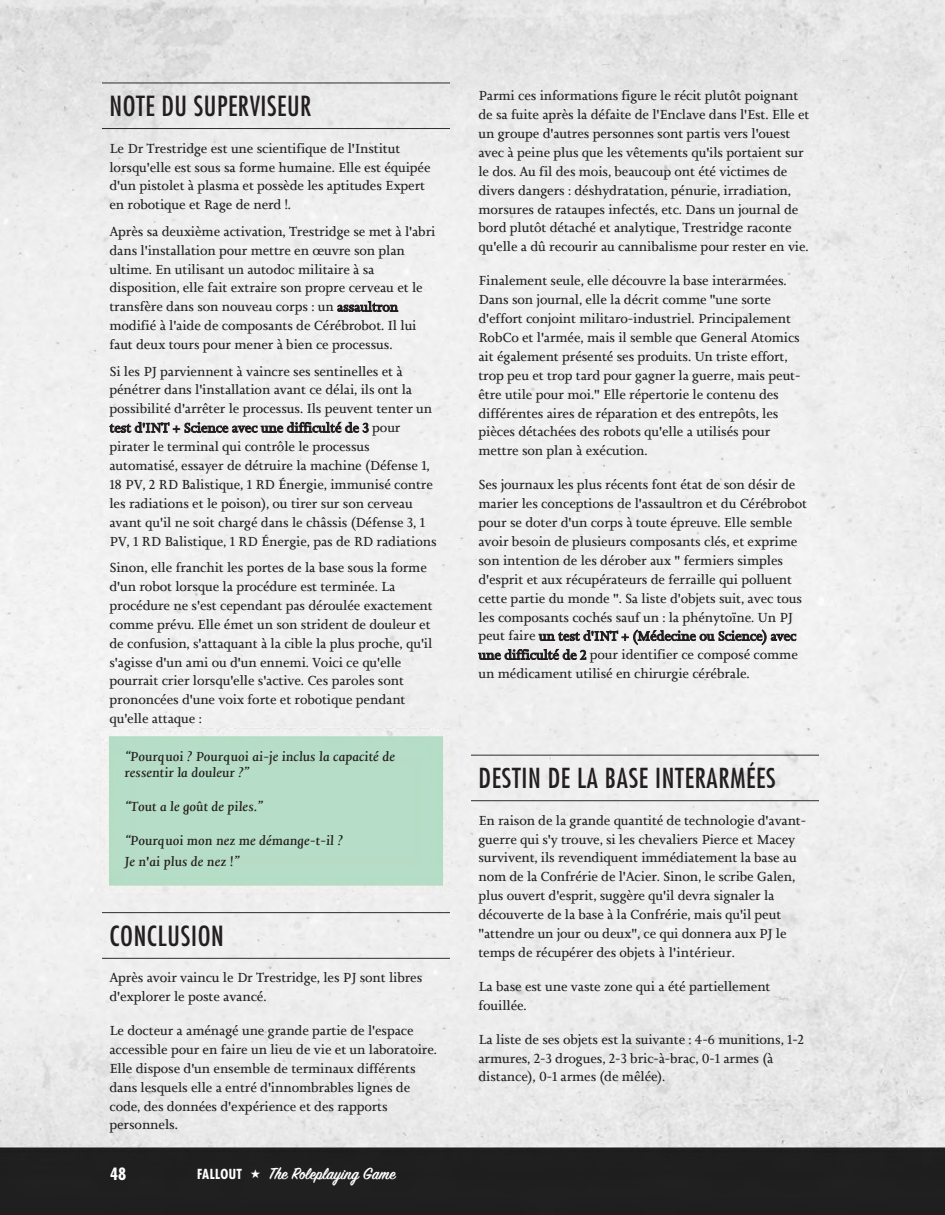
<style>
.page{position:relative;width:945px;height:1215px;background:#fff}
.page>*{position:absolute;margin:0;border:0;box-sizing:border-box;transform-origin:0 0}
.t1{font:500 condensed 27px "Futura";letter-spacing:.025em;color:#231f20}
.t2{font:condensed 27px "Futura";letter-spacing:.02em;color:#231f20}
.t3{font:600 18.15px "Sign Painter House Script";color:#fff}
.t4{font:700 condensed 16.5px "Futura Std";color:#fff}
.t5{font:13.5px/18.9px "Joanna Nova";letter-spacing:-.01em;color:#231f20}
.t6{font:italic 13.5px/16.2px "Joanna Nova";color:#231f20;scale:1.1 1}
.t7{font:700 condensed 13.5px "Futura Std";letter-spacing:.025em;color:#fff}
</style>
<div class="page">
<img style="left:0;top:0;width:945px;height:1215px">
<img style="left:103px;top:729px;width:346px;height:162px">
<svg style="left:251px;top:1169px;width:9px;height:9px"></svg>
<h1 class="t2" style="left:110px;top:89px;width:203px">NOTE DU SUPERVISEUR</h1>
<p class="t5" style="left:110px;top:139px;width:323px">Le Dr Trestridge est une scientifique de l'Institut lorsqu'elle est sous sa forme humaine. Elle est équipée d'un pistolet à plasma et possède les aptitudes Expert en robotique et Rage de nerd !.</p>
<p class="t5" style="left:110px;top:222px;width:327px">Après sa deuxième activation, Trestridge se met à l'abri dans l'installation pour mettre en œuvre son plan ultime. En utilisant un autodoc militaire à sa disposition, elle fait extraire son propre cerveau et le transfère dans son nouveau corps : un assaultron modifié à l'aide de composants de Cérébrobot. Il lui faut deux tours pour mener à bien ce processus.</p>
<p class="t5" style="left:110px;top:362px;width:329px">Si les PJ parviennent à vaincre ses sentinelles et à pénétrer dans l'installation avant ce délai, ils ont la possibilité d'arrêter le processus. Ils peuvent tenter un test d'INT + Science avec une difficulté de 3 pour pirater le terminal qui contrôle le processus automatisé, essayer de détruire la machine (Défense 1, 18 PV, 2 RD Balistique, 1 RD Énergie, immunisé contre les radiations et le poison), ou tirer sur son cerveau avant qu'il ne soit chargé dans le châssis (Défense 3, 1<br>PV, 1 RD Balistique, 1 RD Énergie, pas de RD radiations</p>
<p class="t5" style="left:110px;top:558px;width:325px">Sinon, elle franchit les portes de la base sous la forme d'un robot lorsque la procédure est terminée. La procédure ne s'est cependant pas déroulée exactement comme prévu. Elle émet un son strident de douleur et de confusion, s'attaquant à la cible la plus proche, qu'il s'agisse d'un ami ou d'un ennemi. Voici ce qu'elle pourrait crier lorsqu'elle s'active. Ces paroles sont prononcées d'une voix forte et robotique pendant qu'elle attaque :</p>
<p class="t6" style="left:124px;top:748px;width:247px">“Pourquoi ? Pourquoi ai-je inclus la capacité de ressentir la douleur ?”</p>
<p class="t6" style="left:124px;top:798px;width:128px">“Tout a le goût de piles.”</p>
<p class="t6" style="left:125px;top:829px;width:200px;line-height:21px">“Pourquoi mon nez me démange-t-il ?<br>Je n'ai plus de nez !”</p>
<h1 class="t1" style="left:110px;top:918px;width:116px">CONCLUSION</h1>
<p class="t5" style="left:110px;top:968px;width:314px">Après avoir vaincu le Dr Trestridge, les PJ sont libres d'explorer le poste avancé.</p>
<p class="t5" style="left:110px;top:1021px;width:329px">Le docteur a aménagé une grande partie de l'espace accessible pour en faire un lieu de vie et un laboratoire.<br>Elle dispose d'un ensemble de terminaux différents dans lesquels elle a entré d'innombrables lignes de code, des données d'expérience et des rapports personnels.</p>
<p class="t4" style="left:110px;top:1164px;width:18px">48</p>
<p class="t7" style="left:197px;top:1165px;width:46px">FALLOUT</p>
<h2 class="t3" style="left:269px;top:1162px;width:128px">The Roleplaying Game</h2>
<p class="t5" style="left:478px;top:86px;width:332px">Parmi ces informations figure le récit plutôt poignant de sa fuite après la défaite de l'Enclave dans l'Est. Elle et un groupe d'autres personnes sont partis vers l'ouest avec à peine plus que les vêtements qu'ils portaient sur le dos. Au fil des mois, beaucoup ont été victimes de divers dangers : déshydratation, pénurie, irradiation, morsures de rataupes infectés, etc. Dans un journal de bord plutôt détaché et analytique, Trestridge raconte qu'elle a dû recourir au cannibalisme pour rester en vie.</p>
<p class="t5" style="left:478px;top:271px;width:324px">Finalement seule, elle découvre la base interarmées.<br>Dans son journal, elle la décrit comme "une sorte d'effort conjoint militaro-industriel. Principalement RobCo et l'armée, mais il semble que General Atomics ait également présenté ses produits. Un triste effort, trop peu et trop tard pour gagner la guerre, mais peut&shy;être utile pour moi." Elle répertorie le contenu des différentes aires de réparation et des entrepôts, les pièces détachées des robots qu'elle a utilisés pour mettre son plan à exécution.</p>
<p class="t5" style="left:478px;top:475px;width:330px">Ses journaux les plus récents font état de son désir de marier les conceptions de l'assaultron et du Cérébrobot pour se doter d'un corps à toute épreuve. Elle semble avoir besoin de plusieurs composants clés, et exprime son intention de les dérober aux " fermiers simples d'esprit et aux récupérateurs de ferraille qui polluent cette partie du monde ". Sa liste d'objets suit, avec tous les composants cochés sauf un : la phénytoïne. Un PJ peut faire un test d'INT + (Médecine ou Science) avec une difficulté de 2 pour identifier ce composé comme un médicament utilisé en chirurgie cérébrale.</p>
<h1 class="t1" style="left:478px;top:762px;width:299px">DESTIN DE LA BASE INTERARMÉES</h1>
<p class="t5" style="left:478px;top:811px;width:329px">En raison de la grande quantité de technologie d'avant&shy;guerre qui s'y trouve, si les chevaliers Pierce et Macey survivent, ils revendiquent immédiatement la base au nom de la Confrérie de l'Acier. Sinon, le scribe Galen, plus ouvert d'esprit, suggère qu'il devra signaler la découverte de la base à la Confrérie, mais qu'il peut "attendre un jour ou deux", ce qui donnera aux PJ le temps de récupérer des objets à l'intérieur.</p>
<p class="t5" style="left:478px;top:977px;width:294px">La base est une vaste zone qui a été partiellement fouillée.</p>
<p class="t5" style="left:478px;top:1030px;width:327px">La liste de ses objets est la suivante : 4-6 munitions, 1-2 armures, 2-3 drogues, 2-3 bric-à-brac, 0-1 armes (à distance), 0-1 armes (de mêlée).</p>
</div>
